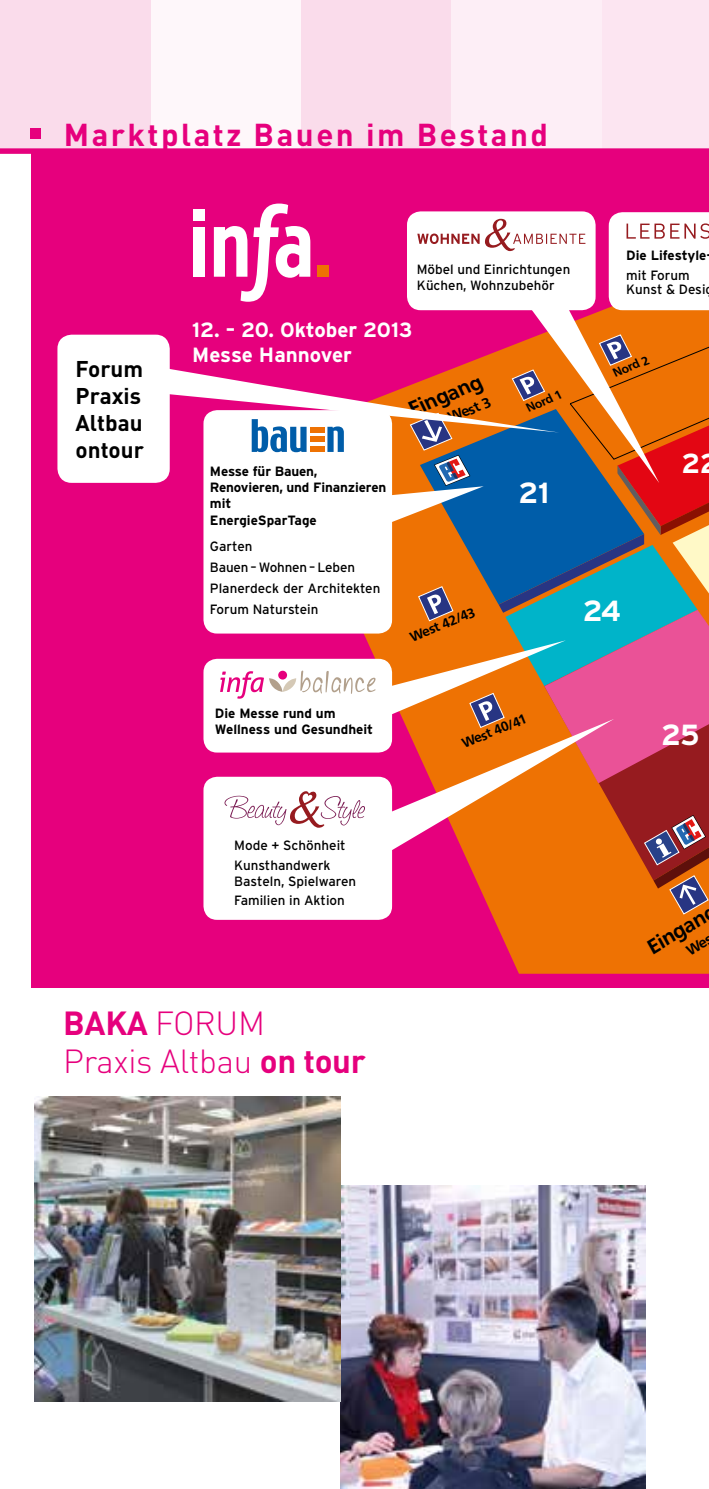
<style>
.page{position:relative;width:709px;height:1489px;background:#fff}
.page>*{position:absolute;margin:0;border:0;box-sizing:border-box;transform-origin:0 0}
.t1{font:300 33px/37.5px "DIN Pro";letter-spacing:-.01em;color:#e6007d}
.t2{font:700 31.25px "DIN Pro";letter-spacing:.08em;color:#e6007d}
.t3{font:700 29px "Interstate";color:#fff}
.t4{font:700 27.5px "Interstate";color:#fff}
.t5{font:700 22.5px/27px "DIN Pro";color:#000}
.t6{font:700 20.5px/24.8px "Interstate";color:#fff}
.t7{font:700 20.5px "Frutiger BQ";color:#000}
.t8{font:700 14.25px "Frutiger BQ";color:#000}
.t9{font:13.5px/21px "Interstate";color:#000}
.t10{font:700 13.5px/16.2px "Interstate";letter-spacing:-.01em;color:#000}
.t11{font:700 13.5px "Frutiger BQ";color:#000}
.t12{font:700 12px "Frutiger BQ";color:#000}
.s1{font-weight:700}
</style>
<div class="page">
<div style="left:0;top:0;width:151px;height:150px;background:#fadceb"></div>
<div style="left:151px;top:0;width:150px;height:150px;background:#fef7fa"></div>
<div style="left:301px;top:0;width:150px;height:150px;background:#fadceb"></div>
<div style="left:451px;top:0;width:151px;height:150px;background:#fdeef6"></div>
<div style="left:602px;top:0;width:107px;height:150px;background:#fce5f1"></div>
<div style="left:0;top:149px;width:709px;height:5px;background:#e6007d"></div>
<div style="left:32px;top:154px;width:677px;height:833px;background:#e6007d"></div>
<div style="left:30px;top:128px;width:11px;height:11px;background:#e6007d"></div>
<img style="left:340px;top:1185px;width:305px;height:303px">
<svg style="left:274px;top:914px;width:435px;height:59px"></svg>
<div style="left:203px;top:776px;width:189px;height:143px;background:#fff;border-radius:14px"></div>
<div style="left:57px;top:334px;width:113px;height:149px;background:#fff;border-radius:14px"></div>
<svg style="left:159px;top:203px;width:550px;height:711px"></svg>
<img style="left:35px;top:1096px;width:305px;height:304px">
<svg style="left:685px;top:938px;width:23px;height:18px"></svg>
<h2 class="t2" style="left:64px;top:113px;width:485px">Marktplatz Bauen im Bestand</h2>
<h3 class="t5" style="left:76px;top:354px;width:70px">Forum<br>Praxis<br>Altbau ontour</h3>
<p class="t9" style="left:417px;top:261px;width:155px;line-height:16px">Möbel und Einrichtungen<br>Küchen, Wohnzubehör</p>
<h3 class="t6" style="left:192px;top:317px;width:221px">12. – 20. Oktober 2013<br>Messe Hannover</h3>
<p class="t10" style="left:210px;top:463px;width:178px">Messe für Bauen,<br>Renovieren, und Finanzieren mit<br>EnergieSparTage</p>
<p class="t9" style="left:210px;top:536px;width:172px">Garten<br>Bauen – Wohnen – Leben<br>Planerdeck der Architekten<br>Forum Naturstein</p>
<h3 class="t7" style="left:406px;top:397px;width:78px;rotate:-22deg">Eingang</h3>
<p class="t8" style="left:446px;top:410px;width:46px;rotate:-22deg">West 3</p>
<p class="t11" style="left:408px;top:629px;width:71px;rotate:-22deg">West 42/43</p>
<p class="t12" style="left:524px;top:401px;width:39px;rotate:-22deg">Nord 1</p>
<h3 class="t3" style="left:518px;top:477px;width:32px">21</h3>
<p class="t10" style="left:626px;top:247px;width:82px">Die Lifestyle</p>
<p class="t9" style="left:626px;top:267px;width:81px;line-height:14.5px">mit Forum<br>Kunst &amp; Desi</p>
<p class="t12" style="left:611px;top:366px;width:39px;rotate:-21deg">Nord 2</p>
<h3 class="t4" style="left:681px;top:448px;width:38px">22</h3>
<h3 class="t3" style="left:582px;top:594px;width:40px">24</h3>
<p class="t10" style="left:215px;top:705px;width:160px">Die Messe rund um<br>Wellness und Gesundheit</p>
<p class="t9" style="left:234px;top:835px;width:113px;line-height:19.2px">Mode + Schönheit<br>Kunsthandwerk</p>
<p class="t9" style="left:234px;top:871px;width:123px;line-height:19.2px">Basteln, Spielwaren<br>Familien in Aktion</p>
<h1 class="t1" style="left:63px;top:1003px;width:304px"><span class="s1">BAKA</span> FORUM<br>Praxis Altbau <span class="s1">on tour</span></h1>
<p class="t11" style="left:460px;top:736px;width:70px;rotate:-22deg">West 40/41</p>
<h3 class="t3" style="left:661px;top:719px;width:40px">25</h3>
<h3 class="t7" style="left:643px;top:937px;width:65px;rotate:-31deg">Eingan</h3>
</div>
